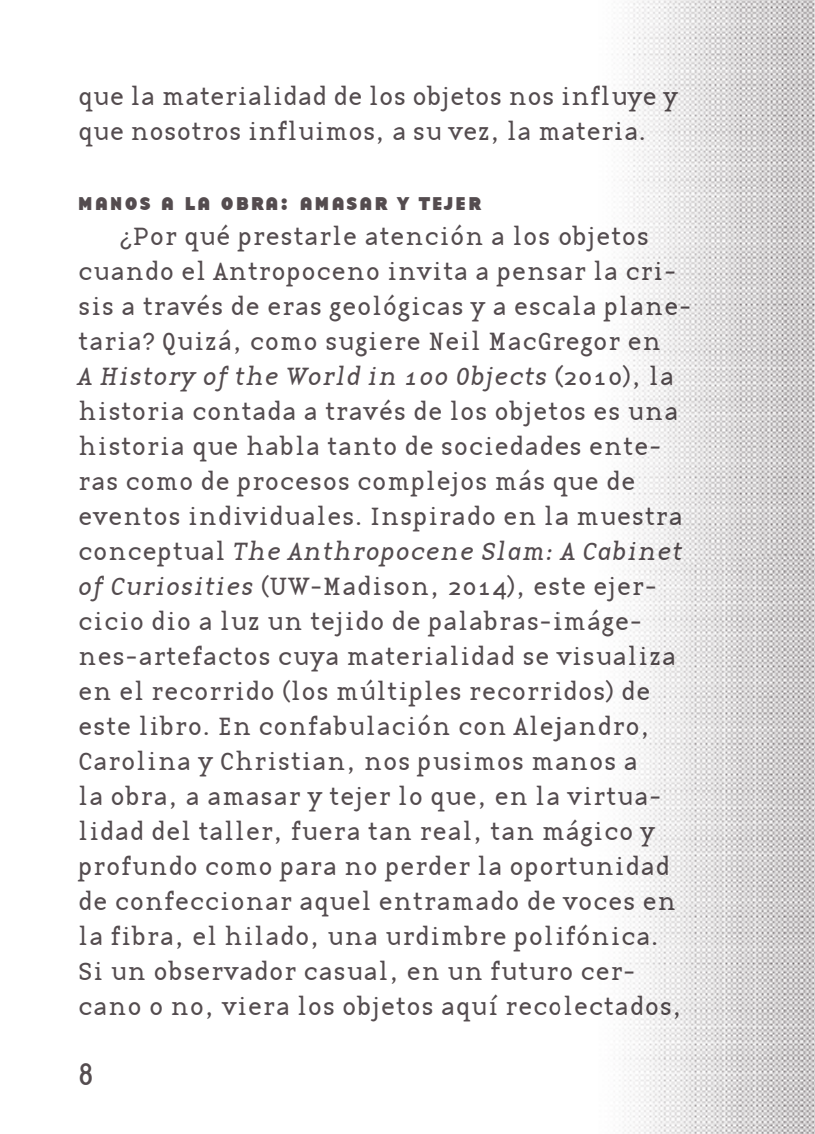
<style>
.page{position:relative;width:815px;height:1134px;background:#fff}
.page>*{position:absolute;margin:0;border:0;box-sizing:border-box;transform-origin:0 0}
.t1{font:32.5px "Base Twelve Sans";color:#544c4f}
.t2{font:25.75px/35px "Base Twelve Serif";color:#544c4f}
.t3{font:25.75px "Base Twelve Serif I";color:#544c4f}
.t4{font:25.75px "Base Twelve Sans SCB";letter-spacing:.08em;color:#544c4f}
.s1{font-family:"Base Twelve Serif"}
.s2{font-family:"Base Twelve Serif I"}
</style>
<div class="page">
<img style="left:612px;top:0;width:203px;height:1134px">
<p class="t2" style="left:78px;top:78px;width:602px">que la materialidad de los objetos nos influye y que nosotros influimos, a su vez, la materia.</p>
<p class="t4" style="left:78px;top:183px;width:405px">manos a la obra: amasar y tejer</p>
<p class="t2" style="left:78px;top:218px;width:615px;text-indent:41px">¿Por qué prestarle atención a los objetos cuando el Antropoceno invita a pensar la cri&shy;sis a través de eras geológicas y a escala plane&shy;taria? Quizá, como sugiere Neil MacGregor en</p>
<p class="t3" style="left:78px;top:360px;width:598px">A History of the World in 100 Objects <span class="s1">(2010), la</span></p>
<p class="t2" style="left:78px;top:393px;width:607px">historia contada a través de los objetos es una historia que habla tanto de sociedades ente&shy;ras como de procesos complejos más que de eventos individuales. Inspirado en la muestra</p>
<p class="t3" style="left:78px;top:535px;width:606px"><span class="s1">conceptual</span> The Anthropocene Slam: A Cabinet</p>
<p class="t2" style="left:78px;top:568px;width:606px"><span class="s2">of Curiosities</span> (UW-Madison, 2014), este ejer&shy;cicio dio a luz un tejido de palabras-imáge&shy;nes-artefactos cuya materialidad se visualiza en el recorrido (los múltiples recorridos) de este libro. En confabulación con Alejandro, Carolina y Christian, nos pusimos manos a<br>la obra, a amasar y tejer lo que, en la virtua&shy;lidad del taller, fuera tan real, tan mágico y profundo como para no perder la oportunidad de confeccionar aquel entramado de voces en la fibra, el hilado, una urdimbre polifónica.<br>Si un observador casual, en un futuro cer&shy;cano o no, viera los objetos aquí recolectados,</p>
<p class="t1" style="left:78px;top:1054px;width:18px">8</p>
</div>
